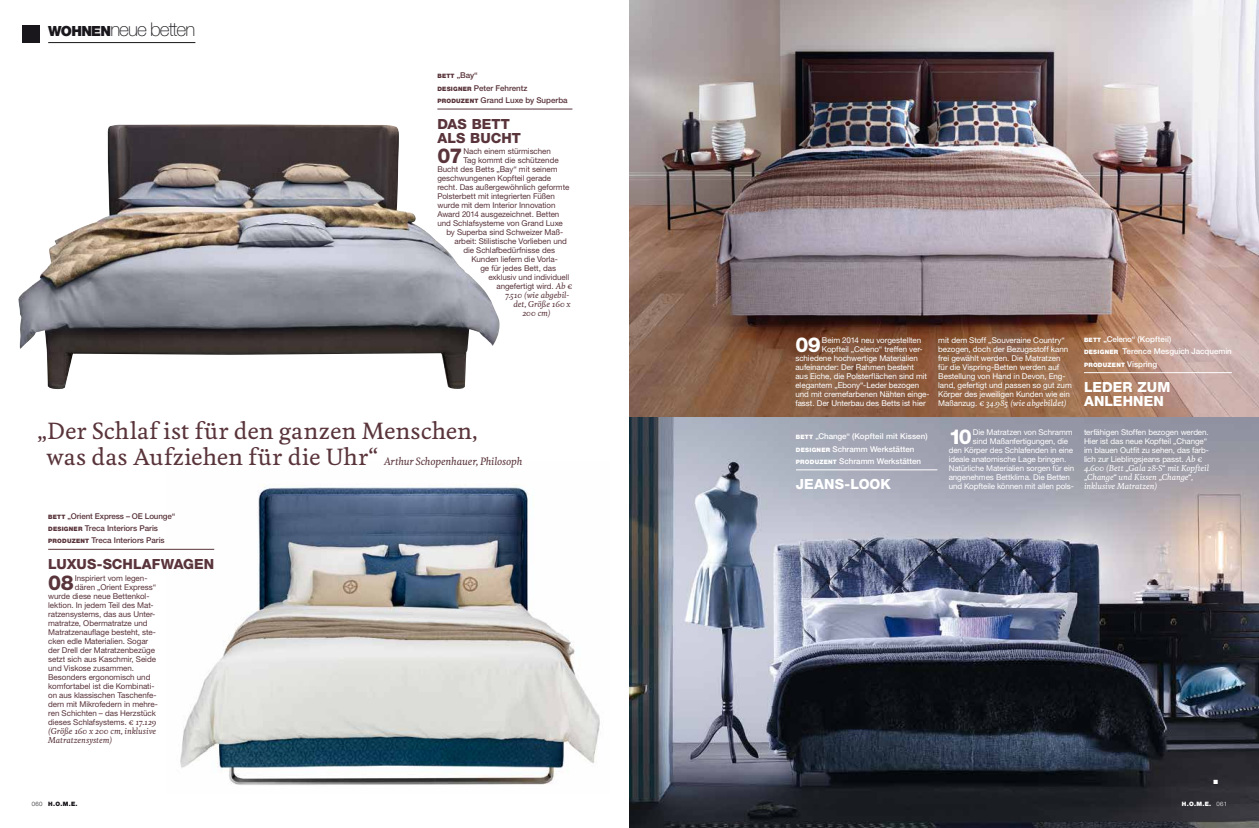
<style>
.page{position:relative;width:1259px;height:828px;background:#fff}
.page>*{position:absolute;margin:0;border:0;box-sizing:border-box;transform-origin:0 0}
.t1{font:500 22px "Feijoa";letter-spacing:.005em;color:#59343b}
.t2{font:800 20.6px "Helvetica Neue CELT";color:#59343b}
.t3{font:800 20.6px "Helvetica Neue CELT";color:#fff}
.t4{font:100 19px "Helvetica Neue CELT";letter-spacing:-.05em;color:#1a171c}
.t5{font:800 14px/14px "Helvetica Neue CELT";color:#59343b}
.t6{font:800 14px/14px "Helvetica Neue CELT";letter-spacing:.01em;color:#fff}
.t7{font:italic 500 10px "Feijoa";letter-spacing:-.01em;color:#59343b}
.t8{font:8px "Helvetica Neue CELT";letter-spacing:-.005em;color:#59343b}
.t9{font:8px/9px "Helvetica Neue CELT";letter-spacing:-.01em;color:#fff}
.t10{font:500 8px/12.4px "Helvetica Neue CELT";letter-spacing:-.005em;color:#59343b}
.t11{font:500 8px/12.4px "Helvetica Neue CELT";color:#fff}
.t12{font:italic 500 8px/9px "Feijoa";letter-spacing:-.005em;color:#fff}
.t13{font:italic 500 8px/9px "Feijoa";letter-spacing:-.005em;color:#59343b}
.t14{font:900 6px "Helvetica Neue CELT";letter-spacing:.03em;color:#fff}
.t15{font:900 6px "Helvetica Neue CELT";color:#1a171c}
.t16{font:6px "Zapf Dingbats";color:#fff}
.s1{font-weight:900;font-size:14px}
.s2{font-weight:900;font-size:6px}
.s3{font-family:"Feijoa";font-weight:500;font-style:italic}
.s4{font-style:normal;font-size:22px}
.s5{font-weight:300}
.s6{font-family:"Helvetica Neue CELT";font-weight:400;font-style:normal}
.s7{font-weight:500;font-size:8px}
</style>
<div class="page">
<img style="left:629px;top:0;width:630px;height:828px">
<img style="left:18px;top:124px;width:482px;height:265px">
<img style="left:166px;top:484px;width:434px;height:301px">
<hr style="left:48px;top:549px;width:166px;height:1px;background:#59343b">
<hr style="left:437px;top:109px;width:135px;height:1px;background:#59343b">
<hr style="left:796px;top:469px;width:141px;height:1px;background:#fff">
<hr style="left:1084px;top:372px;width:147px;height:1px;background:#fff">
<div style="left:23px;top:26px;width:17px;height:17px;background:#1a171c"></div>
<hr style="left:48px;top:42px;width:147px;height:1px;background:#1a171c">
<h3 class="t4" style="left:48px;top:18px;width:149px"><span class="s1">WOHNEN</span>neue betten</h3>
<p class="t10" style="left:437px;top:69px;width:132px"><span class="s2">BETT</span> „Bay“<br><span class="s2">DESIGNER</span> Peter Fehrentz<br><span class="s2">PRODUZENT</span> Grand Luxe by Superba</p>
<h3 class="t5" style="left:437px;top:117px;width:85px">DAS BETT<br>ALS BUCHT</h3>
<h2 class="t2" style="left:437px;top:143px;width:26px">07</h2>
<p class="t8" style="left:463px;top:147px;width:89px">Nach einem stürmischen</p>
<p class="t8" style="left:463px;top:156px;width:97px">Tag kommt die schützende</p>
<p class="t8" style="left:437px;top:165px;width:122px">Bucht des Betts „Bay“ mit seinem</p>
<p class="t8" style="left:437px;top:174px;width:115px">geschwungenen Kopfteil gerade</p>
<p class="t8" style="left:437px;top:183px;width:133px">recht. Das außergewöhnlich geformte</p>
<p class="t8" style="left:437px;top:192px;width:119px">Polsterbett mit integrierten Füßen</p>
<p class="t8" style="left:437px;top:201px;width:120px">wurde mit dem Interior Innovation</p>
<p class="t8" style="left:437px;top:210px;width:123px">Award 2014 ausgezeichnet. Betten</p>
<p class="t8" style="left:437px;top:219px;width:127px">und Schlafsysteme von Grand Luxe</p>
<p class="t8" style="left:446px;top:228px;width:118px">by Superba sind Schweizer Maß-</p>
<p class="t8" style="left:454px;top:237px;width:114px">arbeit: Stilistische Vorlieben und</p>
<p class="t8" style="left:463px;top:246px;width:93px">die Schlafbedürfnisse des</p>
<p class="t8" style="left:471px;top:255px;width:88px">Kunden liefern die Vorla-</p>
<p class="t8" style="left:480px;top:264px;width:77px">ge für jedes Bett, das</p>
<p class="t8" style="left:488px;top:273px;width:82px">exklusiv und individuell</p>
<p class="t8" style="left:496px;top:282px;width:77px">angefertigt wird. <span class="s3">Ab €</span></p>
<p class="t13" style="left:505px;top:291px;width:65px">7.510 (wie abgebil-</p>
<p class="t13" style="left:513px;top:300px;width:59px">det, Größe 160 x</p>
<p class="t13" style="left:522px;top:309px;width:30px">200 cm)</p>
<h1 class="t1" style="left:37px;top:417px;width:442px">„Der Schlaf ist für den ganzen Menschen,</h1>
<p class="t7" style="left:47px;top:455px;width:477px"><span class="s4">was das Aufziehen für die Uhr“</span> Arthur Schopenhauer, Philosoph</p>
<p class="t10" style="left:48px;top:509px;width:129px"><span class="s2">BETT</span> „Orient Express – OE Lounge“<br><span class="s2">DESIGNER</span> Treca Interiors Paris<br><span class="s2">PRODUZENT</span> Treca Interiors Paris</p>
<h3 class="t5" style="left:48px;top:557px;width:168px">LUXUS-SCHLAFWAGEN</h3>
<h2 class="t2" style="left:48px;top:569px;width:27px">08</h2>
<p class="t8" style="left:75px;top:573px;width:74px">Inspiriert vom legen-</p>
<p class="t8" style="left:75px;top:582px;width:83px">dären „Orient Express“</p>
<p class="t8" style="left:48px;top:591px;width:103px">wurde diese neue Bettenkol-</p>
<p class="t8" style="left:48px;top:600px;width:107px">lektion. In jedem Teil des Mat-</p>
<p class="t8" style="left:48px;top:609px;width:109px">ratzensystems, das aus Unter-</p>
<p class="t8" style="left:48px;top:618px;width:101px">matratze, Obermatratze und</p>
<p class="t8" style="left:48px;top:627px;width:109px">Matratzenauflage besteht, ste-</p>
<p class="t8" style="left:48px;top:636px;width:102px">cken edle Materialien. Sogar</p>
<p class="t8" style="left:48px;top:645px;width:108px">der Drell der Matratzenbezüge</p>
<p class="t8" style="left:48px;top:654px;width:109px">setzt sich aus Kaschmir, Seide</p>
<p class="t8" style="left:48px;top:663px;width:87px">und Viskose zusammen.</p>
<p class="t8" style="left:48px;top:672px;width:104px">Besonders ergonomisch und</p>
<p class="t8" style="left:48px;top:681px;width:108px">komfortabel ist die Kombinati-</p>
<p class="t8" style="left:48px;top:690px;width:110px">on aus klassischen Taschenfe-</p>
<p class="t8" style="left:48px;top:699px;width:111px">dern mit Mikrofedern in mehre-</p>
<p class="t8" style="left:48px;top:708px;width:109px">ren Schichten – das Herzstück</p>
<p class="t8" style="left:48px;top:717px;width:110px">dieses Schlafsystems. <span class="s3">€ 17.129</span></p>
<p class="t13" style="left:48px;top:726px;width:109px">(Größe 160 x 200 cm, inklusive<br>Matratzensystem)</p>
<p class="t15" style="left:32px;top:800px;width:47px"><span class="s5">060</span> H.O.M.E.</p>
<h2 class="t3" style="left:795px;top:332px;width:27px">09</h2>
<p class="t9" style="left:822px;top:335px;width:101px">Beim 2014 neu vorgestellten</p>
<p class="t9" style="left:822px;top:344px;width:102px">Kopfteil „Celeno“ treffen ver-</p>
<p class="t9" style="left:795px;top:353px;width:124px">schiedene hochwertige Materialien</p>
<p class="t9" style="left:795px;top:362px;width:120px">aufeinander: Der Rahmen besteht</p>
<p class="t9" style="left:795px;top:371px;width:133px">aus Eiche, die Polsterflächen sind mit</p>
<p class="t9" style="left:795px;top:380px;width:125px">elegantem „Ebony“-Leder bezogen</p>
<p class="t9" style="left:795px;top:389px;width:136px">und mit cremefarbenen Nähten einge-</p>
<p class="t9" style="left:795px;top:398px;width:132px">fasst. Der Unterbau des Betts ist hier</p>
<p class="t11" style="left:796px;top:430px;width:133px"><span class="s2">BETT</span> „Change“ (Kopfteil mit Kissen)<br><span class="s2">DESIGNER</span> Schramm Werkstätten<br><span class="s2">PRODUZENT</span> Schramm Werkstätten</p>
<h3 class="t6" style="left:796px;top:477px;width:96px">JEANS-LOOK</h3>
<p class="t9" style="left:938px;top:335px;width:135px">mit dem Stoff „Souveraine Country“ bezogen, doch der Bezugsstoff kann frei gewählt werden. Die Matratzen für die Vispring-Betten werden auf Bestellung von Hand in Devon, Eng&shy;land, gefertigt und passen so gut zum Körper des jeweiligen Kunden wie ein</p>
<p class="t12" style="left:938px;top:398px;width:130px"><span class="s6">Maßanzug.</span> € 34.985 (wie abgebildet)</p>
<h2 class="t3" style="left:948px;top:424px;width:25px">10</h2>
<p class="t9" style="left:973px;top:428px;width:101px">Die Matratzen von Schramm</p>
<p class="t9" style="left:973px;top:437px;width:97px">sind Maßanfertigungen, die</p>
<p class="t9" style="left:948px;top:446px;width:126px">den Körper des Schlafenden in eine</p>
<p class="t9" style="left:948px;top:455px;width:119px">ideale anatomische Lage bringen.</p>
<p class="t9" style="left:948px;top:464px;width:127px">Natürliche Materialien sorgen für ein</p>
<p class="t9" style="left:948px;top:473px;width:123px">angenehmes Bettklima. Die Betten</p>
<p class="t9" style="left:948px;top:482px;width:127px">und Kopfteile können mit allen pols-</p>
<p class="t11" style="left:1084px;top:333px;width:149px"><span class="s2">BETT</span> „Celeno“ (Kopfteil)<br><span class="s2">DESIGNER</span> Terence Mesguich Jacquemin</p>
<p class="t14" style="left:1084px;top:361px;width:75px">PRODUZENT <span class="s7">Vispring</span></p>
<h3 class="t6" style="left:1084px;top:380px;width:88px">LEDER ZUM<br>ANLEHNEN</h3>
<p class="t9" style="left:1084px;top:428px;width:127px">terfähigen Stoffen bezogen werden.<br>Hier ist das neue Kopfteil „Change“ im blauen Outfit zu sehen, das farb&shy;lich zur Lieblingsjeans passt. <span class="s3">Ab €</span></p>
<p class="t12" style="left:1084px;top:464px;width:127px">4.600 (Bett „Gala 28-S“ mit Kopfteil „Change“ und Kissen „Change“, inklusive Matratzen)</p>
<p class="t16" style="left:1213px;top:779px;width:6px">■</p>
<p class="t14" style="left:1181px;top:800px;width:47px">H.O.M.E. <span class="s5">061</span></p>
</div>
